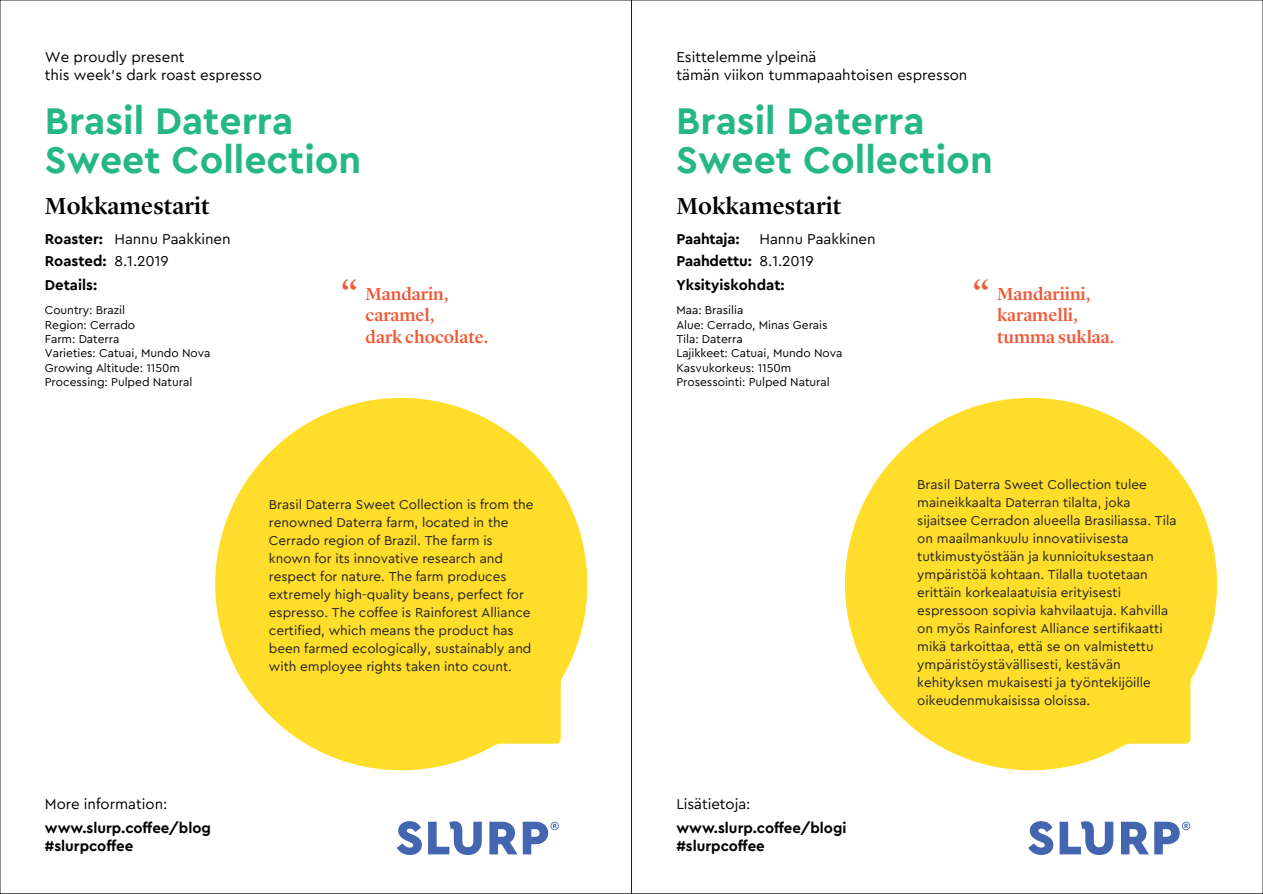
<style>
.page{position:relative;width:1263px;height:894px;background:#fff}
.page>*{position:absolute;margin:0;border:0;box-sizing:border-box;transform-origin:0 0}
.t1{font:500 39.45px "Lyon Display";color:#f05937}
.t2{font:700 39px/39px "Cera Pro";color:#26b787}
.t3{font:500 24px "Lyon Display";letter-spacing:.005em;color:#000001}
.t4{font:500 18px/21.6px "Lyon Display";color:#f05937}
.t5{font:15px/22px "Cera Pro";color:#000001}
.t6{font:700 15px/18px "Cera Pro";color:#000001}
.t7{font:13.5px/18px "Cera Pro";color:#231f20}
.t8{font:12px/14.4px "Cera Pro";letter-spacing:-.005em;color:#000001}
.s1{font-weight:700}
</style>
<div class="page">
<svg style="left:1028px;top:821px;width:162px;height:33px"></svg>
<svg style="left:397px;top:821px;width:162px;height:33px"></svg>
<svg style="left:845px;top:397px;width:372px;height:373px;fill:#ffdd2b"></svg>
<svg style="left:215px;top:397px;width:372px;height:373px;fill:#ffdd2b"></svg>
<p class="t5" style="left:45px;top:47px;width:219px;line-height:18px">We proudly present<br>this week’s dark roast espresso</p>
<h2 class="t2" style="left:45px;top:99px;width:318px">Brasil Daterra<br>Sweet Collection</h2>
<h2 class="t2" style="left:676px;top:99px;width:318px">Brasil Daterra<br>Sweet Collection</h2>
<h3 class="t3" style="left:45px;top:188px;width:166px">Mokkamestarit</h3>
<p class="t5" style="left:676px;top:47px;width:293px;line-height:18px">Esittelemme ylpeinä<br>tämän viikon tummapaahtoisen espresson</p>
<h3 class="t3" style="left:676px;top:188px;width:166px">Mokkamestarit</h3>
<p class="t5" style="left:45px;top:227px;width:187px"><span class="s1">Roaster:</span> Hannu Paakkinen<br><span class="s1">Roasted:</span> 8.1.2019</p>
<p class="t6" style="left:45px;top:275px;width:54px">Details:</p>
<p class="t8" style="left:45px;top:302px;width:167px">Country: Brazil<br>Region: Cerrado<br>Farm: Daterra<br>Varieties: Catuai, Mundo Nova<br>Growing Altitude: 1150m<br>Processing: Pulped Natural</p>
<h1 class="t1" style="left:340px;top:265px;width:20px">“</h1>
<h3 class="t4" style="left:366px;top:281px;width:124px">Mandarin, caramel,<br>dark chocolate.</h3>
<p class="t7" style="left:269px;top:495px;width:266px">Brasil Daterra Sweet Collection is from the renowned Daterra farm, located in the Cerrado region of Brazil. The farm is known for its innovative research and respect for nature. The farm produces extremely high-quality beans, perfect for espresso. The coffee is Rainforest Alliance certified, which means the product has been farmed ecologically, sustainably and with employee rights taken into count.</p>
<p class="t5" style="left:45px;top:791px;width:124px">More information:</p>
<p class="t6" style="left:45px;top:818px;width:168px">www.slurp.coffee/blog #slurpcoffee</p>
<p class="t6" style="left:676px;top:229px;width:65px">Paahtaja:</p>
<p class="t5" style="left:676px;top:227px;width:201px;text-indent:83px">Hannu Paakkinen<br><span class="s1">Paahdettu:</span> 8.1.2019</p>
<p class="t6" style="left:676px;top:275px;width:110px">Yksityiskohdat:</p>
<p class="t8" style="left:676px;top:302px;width:168px">Maa: Brasilia<br>Alue: Cerrado, Minas Gerais<br>Tila: Daterra<br>Lajikkeet: Catuai, Mundo Nova<br>Kasvukorkeus: 1150m<br>Prosessointi: Pulped Natural</p>
<p class="t5" style="left:676px;top:791px;width:75px">Lisätietoja:</p>
<p class="t6" style="left:676px;top:818px;width:172px">www.slurp.coffee/blogi #slurpcoffee</p>
<h1 class="t1" style="left:972px;top:265px;width:20px">“</h1>
<h3 class="t4" style="left:997px;top:281px;width:119px">Mandariini, karamelli, tumma suklaa.</h3>
<p class="t7" style="left:917px;top:474px;width:261px">Brasil Daterra Sweet Collection tulee maineikkaalta Daterran tilalta, joka sijaitsee Cerradon alueella Brasiliassa. Tila on maailmankuulu innovatiivisesta tutkimustyöstään ja kunnioituksestaan ympäristöä kohtaan. Tilalla tuotetaan erittäin korkealaatuisia erityisesti espressoon sopivia kahvilaatuja. Kahvilla on myös Rainforest Alliance sertifikaatti mikä tarkoittaa, että se on valmistettu ympäristöystävällisesti, kestävän kehityksen mukaisesti ja työntekijöille oikeudenmukaisissa oloissa.</p>
</div>
